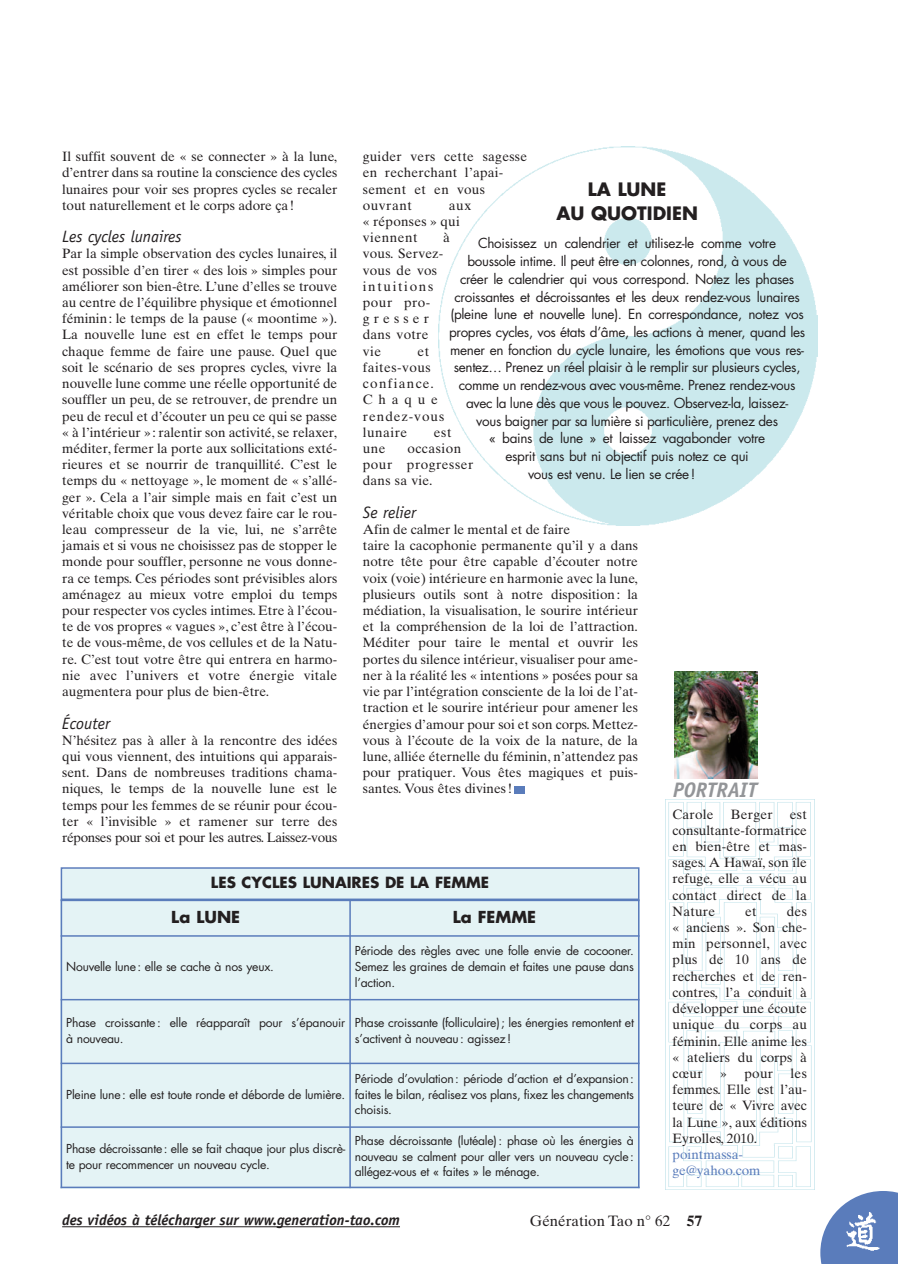
<style>
.page{position:relative;width:898px;height:1264px;background:#fff}
.page>*{position:absolute;margin:0;border:0;box-sizing:border-box;transform-origin:0 0}
.t1{font:italic 700 21px "Officina Sans";color:#939598}
.t2{font:700 18px/23.4px "Futura";color:#231f20;text-align:center}
.t3{font:italic 16.5px "Officina Sans";color:#231f20}
.t4{font:700 16.05px "Futura";color:#231f20}
.t5{font:italic 700 15px "Officina Sans";color:#231f20}
.t6{font:700 15px "Futura";color:#231f20}
.t7{font:15px "Times Ten";color:#231f20}
.t8{font:13.5px/16.2px "Times Ten";color:#231f20;text-align:justify}
.t9{font:13.5px "Futura";letter-spacing:-.025em;color:#231f20}
.t10{font:13.5px/16.2px "Times Ten";letter-spacing:.04em;color:#231f20}
.t11{font:13.5px/16.2px "Times Ten";letter-spacing:.02em;color:#231f20}
.t12{font:13.5px/16.2px "Times Ten";letter-spacing:.075em;color:#231f20}
.t13{font:13.5px/16.2px "Times Ten";letter-spacing:.03em;color:#231f20}
.t14{font:13.5px/16.2px "Times Ten";color:#5a7cbb}
.t15{font:12px/15.8px "Futura";letter-spacing:-.02em;color:#231f20;text-align:justify}
.s1{font-weight:700}
</style>
<div class="page">
<svg style="left:820px;top:1191px;width:77px;height:72px"></svg>
<img style="left:844px;top:1209px;width:37px;height:43px">
<hr style="left:62px;top:1226px;width:338px;height:1px;background:#231f20">
<div style="left:513px;top:786px;width:11px;height:7px;background:#5a7cbb"></div>
<img style="left:665px;top:799px;width:149px;height:390px">
<img style="left:674px;top:671px;width:83px;height:107px">
<div style="left:61px;top:899px;width:289px;height:36px;background:#e4f3f5"></div>
<div style="left:350px;top:899px;width:289px;height:36px;background:#e4f3f5"></div>
<div style="left:61px;top:935px;width:289px;height:64px;background:#e4f3f5"></div>
<div style="left:350px;top:935px;width:289px;height:64px;background:#e4f3f5"></div>
<div style="left:61px;top:999px;width:289px;height:64px;background:#e4f3f5"></div>
<div style="left:350px;top:999px;width:289px;height:64px;background:#e4f3f5"></div>
<div style="left:61px;top:1063px;width:289px;height:63px;background:#e4f3f5"></div>
<div style="left:350px;top:1063px;width:289px;height:63px;background:#e4f3f5"></div>
<div style="left:61px;top:1126px;width:289px;height:61px;background:#e4f3f5"></div>
<div style="left:350px;top:1126px;width:289px;height:61px;background:#e4f3f5"></div>
<hr style="left:61px;top:899px;width:1px;height:288px;background:#5a7cbb">
<hr style="left:349px;top:899px;width:1px;height:288px;background:#5a7cbb">
<hr style="left:637px;top:899px;width:2px;height:288px;background:#5a7cbb">
<hr style="left:61px;top:899px;width:578px;height:2px;background:#5a7cbb">
<hr style="left:61px;top:935px;width:578px;height:1px;background:#5a7cbb">
<hr style="left:61px;top:998px;width:578px;height:2px;background:#5a7cbb">
<hr style="left:61px;top:1062px;width:578px;height:1px;background:#5a7cbb">
<hr style="left:61px;top:1126px;width:578px;height:1px;background:#5a7cbb">
<hr style="left:61px;top:1186px;width:578px;height:1px;background:#5a7cbb">
<div style="left:62px;top:868px;width:575px;height:30px;background:#e4f3f5"></div>
<div style="left:61px;top:867px;width:578px;height:32px;border:2px solid #5a7cbb"></div>
<img style="left:438px;top:147px;width:378px;height:378px">
<p class="t8" style="left:62px;top:150px;width:276px">Il suffit souvent de « se connecter » à la lune, d’entrer dans sa routine la conscience des cycles lunaires pour voir ses propres cycles se recaler tout naturellement et le corps adore ça!</p>
<p class="t3" style="left:62px;top:230px;width:121px">Les cycles lunaires</p>
<p class="t8" style="left:62px;top:247px;width:276px">Par la simple observation des cycles lunaires, il est possible d’en tirer « des lois » simples pour améliorer son bien-être. L’une d’elles se trouve au centre de l’équilibre physique et émotionnel féminin : le temps de la pause (« moontime »).<br>La nouvelle lune est en effet le temps pour chaque femme de faire une pause. Quel que soit le scénario de ses propres cycles, vivre la nouvelle lune comme une réelle opportunité de souffler un peu, de se retrouver, de prendre un peu de recul et d’écouter un peu ce qui se passe « à l’intérieur » : ralentir son activité, se relaxer, méditer, fermer la porte aux sollicitations exté&shy;rieures et se nourrir de tranquillité. C’est le temps du « nettoyage », le moment de « s’allé&shy;ger ». Cela a l’air simple mais en fait c’est un véritable choix que vous devez faire car le rou&shy;leau compresseur de la vie, lui, ne s’arrête jamais et si vous ne choisissez pas de stopper le monde pour souffler, personne ne vous donne&shy;ra ce temps. Ces périodes sont prévisibles alors aménagez au mieux votre emploi du temps pour respecter vos cycles intimes. Etre à l’écou&shy;te de vos propres « vagues », c’est être à l’écou&shy;te de vous-même, de vos cellules et de la Natu&shy;re. C’est tout votre être qui entrera en harmo&shy;nie avec l’univers et votre énergie vitale augmentera pour plus de bien-être.</p>
<p class="t3" style="left:62px;top:716px;width:49px">Écouter</p>
<p class="t8" style="left:62px;top:733px;width:276px">N’hésitez pas à aller à la rencontre des idées qui vous viennent, des intuitions qui apparais&shy;sent. Dans de nombreuses traditions chama&shy;niques, le temps de la nouvelle lune est le temps pour les femmes de se réunir pour écou&shy;ter « l’invisible » et ramener sur terre des réponses pour soi et pour les autres. Laissez-vous</p>
<p class="t11" style="left:362px;top:150px;width:166px">guider vers cette sagesse en recherchant l’apai&shy;sement et en vous ouvrant</p>
<h2 class="t2" style="left:556px;top:179px;width:143px">LA LUNE<br>AU QUOTIDIEN</h2>
<p class="t9" style="left:478px;top:237px;width:299px">Choisissez un calendrier et utilisez-le comme votre</p>
<p class="t9" style="left:467px;top:255px;width:321px">boussole intime. Il peut être en colonnes, rond, à vous de</p>
<p class="t9" style="left:460px;top:273px;width:335px">créer le calendrier qui vous correspond. Notez les phases</p>
<p class="t9" style="left:454px;top:290px;width:346px">croissantes et décroissantes et les deux rendez-vous lunaires</p>
<p class="t9" style="left:450px;top:308px;width:355px">(pleine lune et nouvelle lune). En correspondance, notez vos</p>
<p class="t9" style="left:449px;top:326px;width:357px">propres cycles, vos états d’âme, les actions à mener, quand les</p>
<p class="t9" style="left:450px;top:343px;width:355px">mener en fonction du cycle lunaire, les émotions que vous res-</p>
<p class="t9" style="left:453px;top:361px;width:348px">sentez… Prenez un réel plaisir à le remplir sur plusieurs cycles,</p>
<p class="t9" style="left:458px;top:379px;width:338px">comme un rendez-vous avec vous-même. Prenez rendez-vous</p>
<p class="t9" style="left:466px;top:396px;width:323px">avec la lune dès que vous le pouvez. Observez-la, laissez-</p>
<p class="t9" style="left:476px;top:414px;width:303px">vous baigner par sa lumière si particulière, prenez des</p>
<p class="t9" style="left:489px;top:432px;width:278px">« bains de lune » et laissez vagabonder votre</p>
<p class="t9" style="left:505px;top:450px;width:245px">esprit sans but ni objectif puis notez ce qui</p>
<p class="t9" style="left:527px;top:467px;width:169px">vous est venu. Le lien se crée!</p>
<p class="t13" style="left:362px;top:198px;width:110px;text-indent:86px">aux « réponses » qui viennent</p>
<p class="t10" style="left:362px;top:231px;width:88px;text-indent:80px">à vous. Servez&shy;vous de vos intuitions pour pro&shy;gresser dans votre vie</p>
<p class="t12" style="left:362px;top:344px;width:83px;text-indent:55px">et faites-vous confiance.<br>Chaque rendez-vous lunaire</p>
<p class="t8" style="left:433px;top:425px;width:19px">est</p>
<p class="t10" style="left:362px;top:441px;width:112px;text-indent:44px">occasion pour progresser dans sa vie.</p>
<p class="t3" style="left:362px;top:505px;width:54px">Se relier</p>
<p class="t8" style="left:362px;top:522px;width:276px;text-align:left">Afin de calmer le mental et de faire<br>taire la cacophonie permanente qu’il y a dans notre tête pour être capable d’écouter notre voix (voie) intérieure en harmonie avec la lune, plusieurs outils sont à notre disposition : la médiation, la visualisation, le sourire intérieur et la compréhension de la loi de l’attraction.<br>Méditer pour taire le mental et ouvrir les portes du silence intérieur, visualiser pour ame&shy;ner à la réalité les « intentions » posées pour sa vie par l’intégration consciente de la loi de l’at&shy;traction et le sourire intérieur pour amener les énergies d’amour pour soi et son corps. Mettez&shy;vous à l’écoute de la voix de la nature, de la lune, alliée éternelle du féminin, n’attendez pas pour pratiquer. Vous êtes magiques et puis&shy;santes. Vous êtes divines !</p>
<p class="t8" style="left:362px;top:441px;width:24px">une</p>
<h1 class="t1" style="left:672px;top:781px;width:86px">PORTRAIT</h1>
<p class="t8" style="left:672px;top:807px;width:43px">Carole</p>
<p class="t8" style="left:730px;top:807px;width:43px">Berger</p>
<p class="t8" style="left:672px;top:807px;width:136px;text-indent:117px">est consultante-formatrice en bien-être et mas&shy;sages. A Hawaï, son île refuge, elle a vécu au contact direct de la Nature</p>
<p class="t6" style="left:211px;top:875px;width:279px">LES CYCLES LUNAIRES DE LA FEMME</p>
<p class="t8" style="left:672px;top:904px;width:136px;text-indent:114px">des « anciens ». Son che&shy;min personnel, avec plus de 10 ans de recherches et de ren&shy;contres, l’a conduit à développer une écoute unique du corps au féminin. Elle anime les « ateliers du corps à cœur</p>
<p class="t8" style="left:745px;top:904px;width:13px">et</p>
<p class="t4" style="left:171px;top:909px;width:70px">La LUNE</p>
<p class="t4" style="left:452px;top:909px;width:85px">La FEMME</p>
<p class="t15" style="left:66px;top:959px;width:209px">Nouvelle lune: elle se cache à nos yeux.</p>
<p class="t15" style="left:355px;top:944px;width:280px">Période des règles avec une folle envie de cocooner.<br>Semez les graines de demain et faites une pause dans l’action.</p>
<p class="t15" style="left:66px;top:1015px;width:280px">Phase croissante: elle réapparaît pour s’épanouir à nouveau.</p>
<p class="t15" style="left:355px;top:1015px;width:280px">Phase croissante (folliculaire); les énergies remontent et s’activent à nouveau: agissez!</p>
<p class="t8" style="left:672px;top:1066px;width:136px;text-indent:118px">les femmes. Elle est l’au&shy;teure de « Vivre avec la Lune », aux éditions Eyrolles, 2010.</p>
<p class="t14" style="left:672px;top:1147px;width:89px">pointmassa&shy;ge@yahoo.com</p>
<p class="t8" style="left:719px;top:1066px;width:54px">» pour</p>
<p class="t15" style="left:355px;top:1071px;width:280px">Période d’ovulation: période d’action et d’expansion: faites le bilan, réalisez vos plans, fixez les changements choisis.</p>
<p class="t15" style="left:66px;top:1087px;width:280px">Pleine lune: elle est toute ronde et déborde de lumière.</p>
<p class="t15" style="left:66px;top:1141px;width:280px">Phase décroissante: elle se fait chaque jour plus discrè&shy;te pour recommencer un nouveau cycle.</p>
<p class="t15" style="left:355px;top:1133px;width:280px">Phase décroissante (lutéale): phase où les énergies à nouveau se calment pour aller vers un nouveau cycle: allégez-vous et « faites » le ménage.</p>
<p class="t5" style="left:62px;top:1214px;width:339px">des vidéos à télécharger sur www.generation-tao.com</p>
<p class="t7" style="left:529px;top:1215px;width:173px">Génération Tao n° 62 <span class="s1">57</span></p>
</div>
